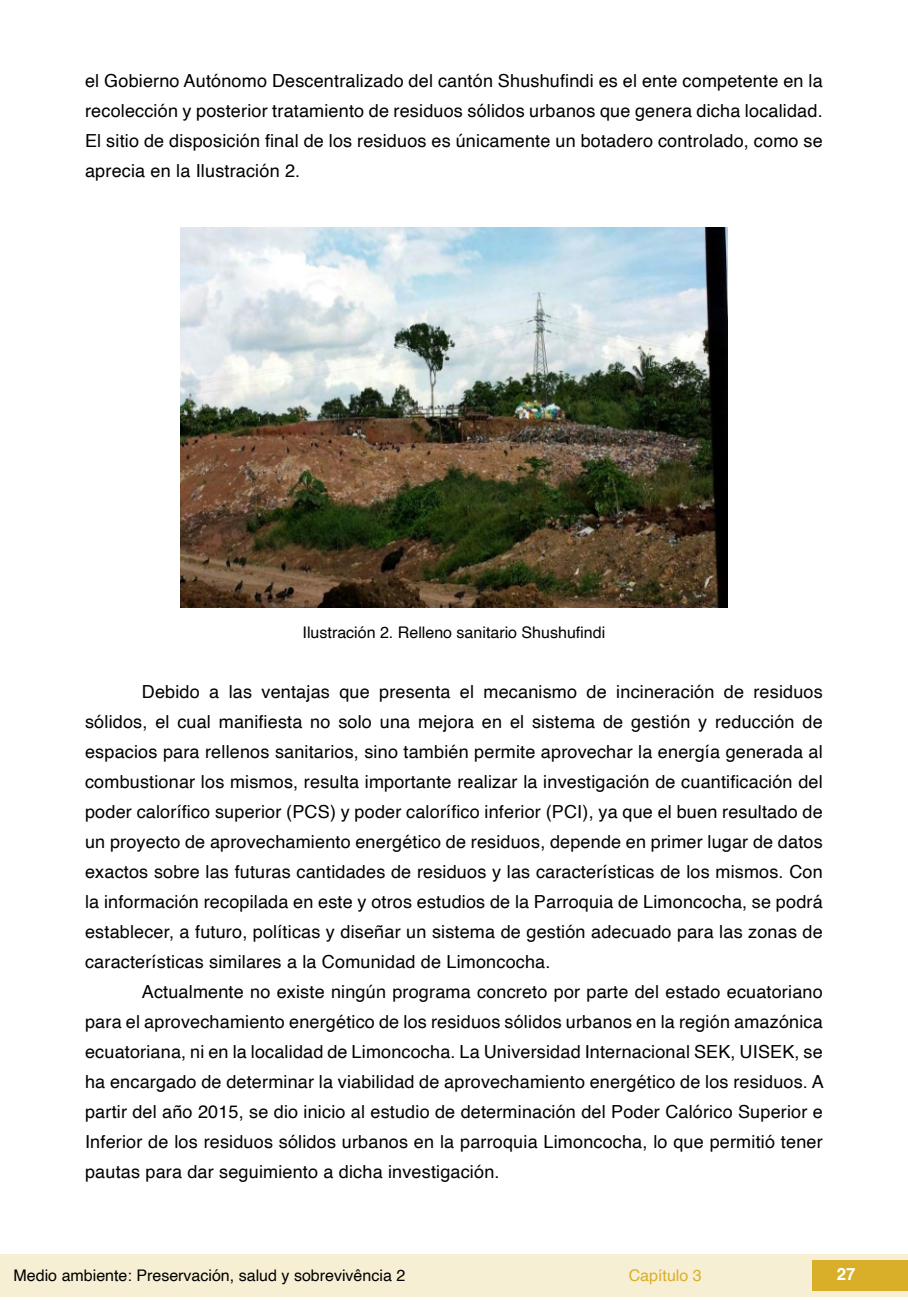
<style>
.page{position:relative;width:908px;height:1304px;background:#fff}
.page>*{position:absolute;margin:0;border:0;box-sizing:border-box;transform-origin:0 0}
.t1{font:18px/30px "Helvetica";letter-spacing:.01em;color:#000;text-align:justify}
.t2{font:700 16.8px "Helvetica";color:#fff}
.t3{font:16px "Helvetica";color:#000}
.t4{font:16px "Helvetica";color:#d9ae29}
</style>
<div class="page">
<div style="left:0;top:1254px;width:906px;height:43px;background:#f7efd4"></div>
<div style="left:812px;top:1261px;width:95px;height:30px;background:#d9ae29"></div>
<img style="left:181px;top:227px;width:545px;height:381px">
<p class="t1" style="left:85px;top:66px;width:738px">el Gobierno Autónomo Descentralizado del cantón Shushufindi es el ente competente en la recolección y posterior tratamiento de residuos sólidos urbanos que genera dicha localidad.<br>El sitio de disposición final de los residuos es únicamente un botadero controlado, como se aprecia en la Ilustración 2.</p>
<p class="t3" style="left:302px;top:620px;width:304px">Ilustración 2. Relleno sanitario Shushufindi</p>
<p class="t1" style="left:85px;top:677px;width:738px;text-indent:57px">Debido a las ventajas que presenta el mecanismo de incineración de residuos sólidos, el cual manifiesta no solo una mejora en el sistema de gestión y reducción de espacios para rellenos sanitarios, sino también permite aprovechar la energía generada al combustionar los mismos, resulta importante realizar la investigación de cuantificación del poder calorífico superior (PCS) y poder calorífico inferior (PCI), ya que el buen resultado de un proyecto de aprovechamiento energético de residuos, depende en primer lugar de datos exactos sobre las futuras cantidades de residuos y las características de los mismos. Con la información recopilada en este y otros estudios de la Parroquia de Limoncocha, se podrá establecer, a futuro, políticas y diseñar un sistema de gestión adecuado para las zonas de características similares a la Comunidad de Limoncocha.</p>
<p class="t1" style="left:85px;top:977px;width:739px;text-indent:57px">Actualmente no existe ningún programa concreto por parte del estado ecuatoriano para el aprovechamiento energético de los residuos sólidos urbanos en la región amazónica ecuatoriana, ni en la localidad de Limoncocha. La Universidad Internacional SEK, UISEK, se ha encargado de determinar la viabilidad de aprovechamiento energético de los residuos. A partir del año 2015, se dio inicio al estudio de determinación del Poder Calórico Superior e Inferior de los residuos sólidos urbanos en la parroquia Limoncocha, lo que permitió tener pautas para dar seguimiento a dicha investigación.</p>
<p class="t3" style="left:14px;top:1263px;width:393px">Medio ambiente: Preservación, salud y sobrevivência 2</p>
<p class="t4" style="left:628px;top:1263px;width:74px">Capítulo 3</p>
<p class="t2" style="left:836px;top:1264px;width:20px">27</p>
</div>
